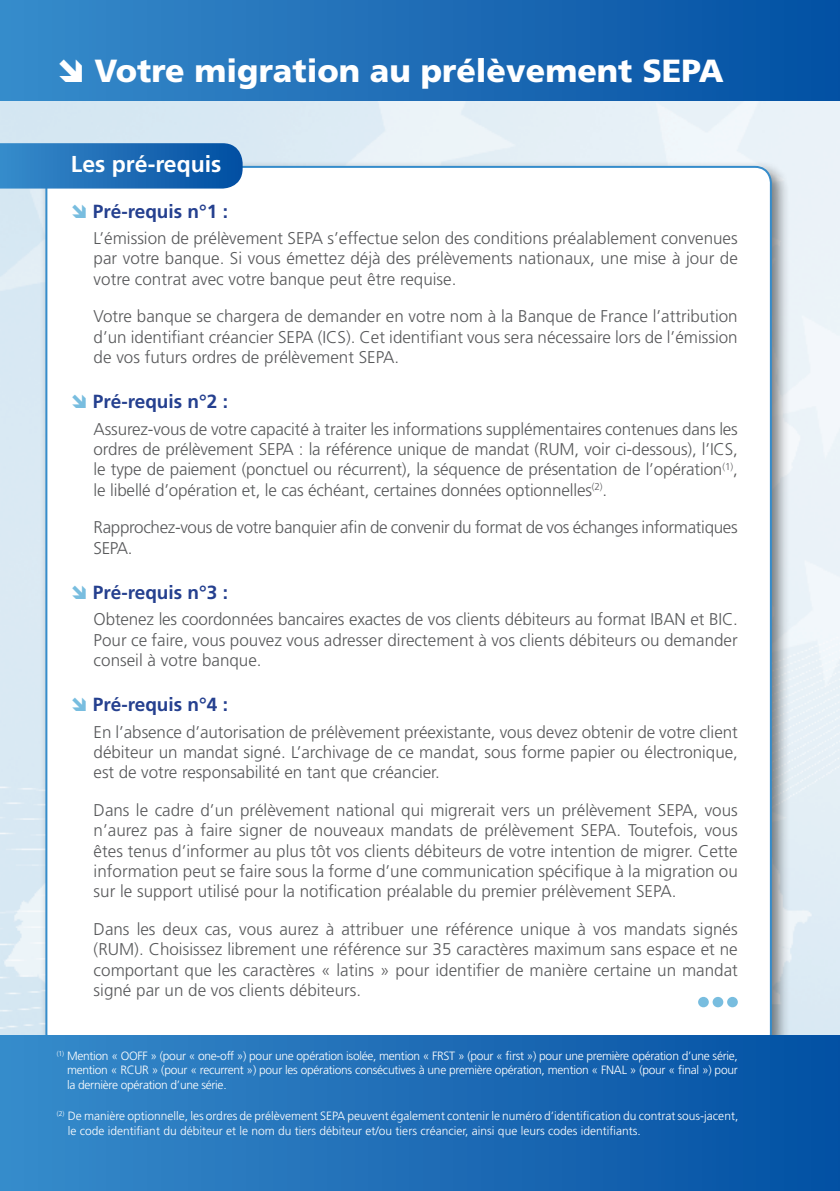
<style>
.page{position:relative;width:840px;height:1191px;background:#fff}
.page>*{position:absolute;margin:0;border:0;box-sizing:border-box;transform-origin:0 0}
.t1{font:900 32px "Frutiger";color:#fff}
.t2{font:700 23px "Frutiger";color:#fff}
.t3{font:700 19px "Frutiger";color:#25408f}
.t4{font:300 17px/20.4px "Frutiger";color:#58595b;text-align:justify}
.t5{font:300 17px/20.4px "Frutiger";letter-spacing:-.02em;color:#58595b}
.t6{font:300 12px/14.4px "Frutiger";color:#fff;text-align:justify}
</style>
<div class="page">
<div style="left:0;top:0;width:839px;height:101px;background:linear-gradient(to right,#388bca,#0450a3)"></div>
<div style="left:39px;top:160px;width:750px;height:909px;background:#000;opacity:.5"></div>
<div style="left:46px;top:167px;width:724px;height:882px;background:#fff;border-radius:16px"></div>
<svg style="left:0;top:143px;width:242px;height:46px"></svg>
<div style="left:0;top:1035px;width:839px;height:156px;background:linear-gradient(to right,#388bca,#0450a3)"></div>
<div style="left:697px;top:997px;width:11px;height:10px;background:#78bddf;border-radius:50%"></div>
<div style="left:712px;top:997px;width:11px;height:10px;background:#78bddf;border-radius:50%"></div>
<div style="left:726px;top:997px;width:11px;height:10px;background:#78bddf;border-radius:50%"></div>
<svg style="left:59px;top:58px;width:23px;height:23px"></svg>
<h1 class="t1" style="left:94px;top:51px;width:630px">Votre migration au prélèvement SEPA</h1>
<h2 class="t2" style="left:71px;top:151px;width:152px">Les pré-requis</h2>
<p class="t3" style="left:93px;top:200px;width:137px">Pré-requis n°1 :</p>
<p class="t4" style="left:94px;top:228px;width:645px">L’émission de prélèvement SEPA s’effectue selon des conditions préalablement convenues par votre banque. Si vous émettez déjà des prélèvements nationaux, une mise à jour de votre contrat avec votre banque peut être requise.</p>
<p class="t4" style="left:94px;top:306px;width:645px">Votre banque se chargera de demander en votre nom à la Banque de France l’attribution d’un identifiant créancier SEPA (ICS). Cet identifiant vous sera nécessaire lors de l’émission de vos futurs ordres de prélèvement SEPA.</p>
<p class="t3" style="left:93px;top:391px;width:137px">Pré-requis n°2 :</p>
<p class="t4" style="left:94px;top:418px;width:645px">Assurez-vous de votre capacité à traiter les informations supplémentaires contenues dans les ordres de prélèvement SEPA : la référence unique de mandat (RUM, voir ci-dessous), l’ICS, le type de paiement (ponctuel ou récurrent), la séquence de présentation de l’opération<sup>(1)</sup>, le libellé d’opération et, le cas échéant, certaines données optionnelles<sup>(2)</sup>.</p>
<p class="t5" style="left:94px;top:517px;width:645px">Rapprochez-vous de votre banquier afin de convenir du format de vos échanges informatiques<br>SEPA.</p>
<p class="t3" style="left:93px;top:581px;width:137px">Pré-requis n°3 :</p>
<p class="t4" style="left:94px;top:609px;width:645px">Obtenez les coordonnées bancaires exactes de vos clients débiteurs au format IBAN et BIC.<br>Pour ce faire, vous pouvez vous adresser directement à vos clients débiteurs ou demander conseil à votre banque.</p>
<p class="t3" style="left:93px;top:693px;width:137px">Pré-requis n°4 :</p>
<p class="t4" style="left:94px;top:721px;width:645px">En l’absence d’autorisation de prélèvement préexistante, vous devez obtenir de votre client débiteur un mandat signé. L’archivage de ce mandat, sous forme papier ou électronique, est de votre responsabilité en tant que créancier.</p>
<p class="t4" style="left:94px;top:799px;width:645px">Dans le cadre d’un prélèvement national qui migrerait vers un prélèvement SEPA, vous n’aurez pas à faire signer de nouveaux mandats de prélèvement SEPA. Toutefois, vous êtes tenus d’informer au plus tôt vos clients débiteurs de votre intention de migrer. Cette information peut se faire sous la forme d’une communication spécifique à la migration ou sur le support utilisé pour la notification préalable du premier prélèvement SEPA.</p>
<p class="t4" style="left:94px;top:918px;width:645px">Dans les deux cas, vous aurez à attribuer une référence unique à vos mandats signés (RUM). Choisissez librement une référence sur 35 caractères maximum sans espace et ne comportant que les caractères « latins » pour identifier de manière certaine un mandat signé par un de vos clients débiteurs.</p>
<p class="t6" style="left:67px;top:1048px;width:672px;text-indent:-10px"><sup>(1)</sup> Mention « OOFF » (pour « one-off ») pour une opération isolée, mention « FRST » (pour « first ») pour une première opération d’une série, mention « RCUR » (pour « recurrent ») pour les opérations consécutives à une première opération, mention « FNAL » (pour « final ») pour la dernière opération d’une série.</p>
<p class="t6" style="left:68px;top:1108px;width:671px;text-indent:-11px"><sup>(2)</sup> De manière optionnelle, les ordres de prélèvement SEPA peuvent également contenir le numéro d’identification du contrat sous-jacent, le code identifiant du débiteur et le nom du tiers débiteur et/ou tiers créancier, ainsi que leurs codes identifiants.</p>
</div>
